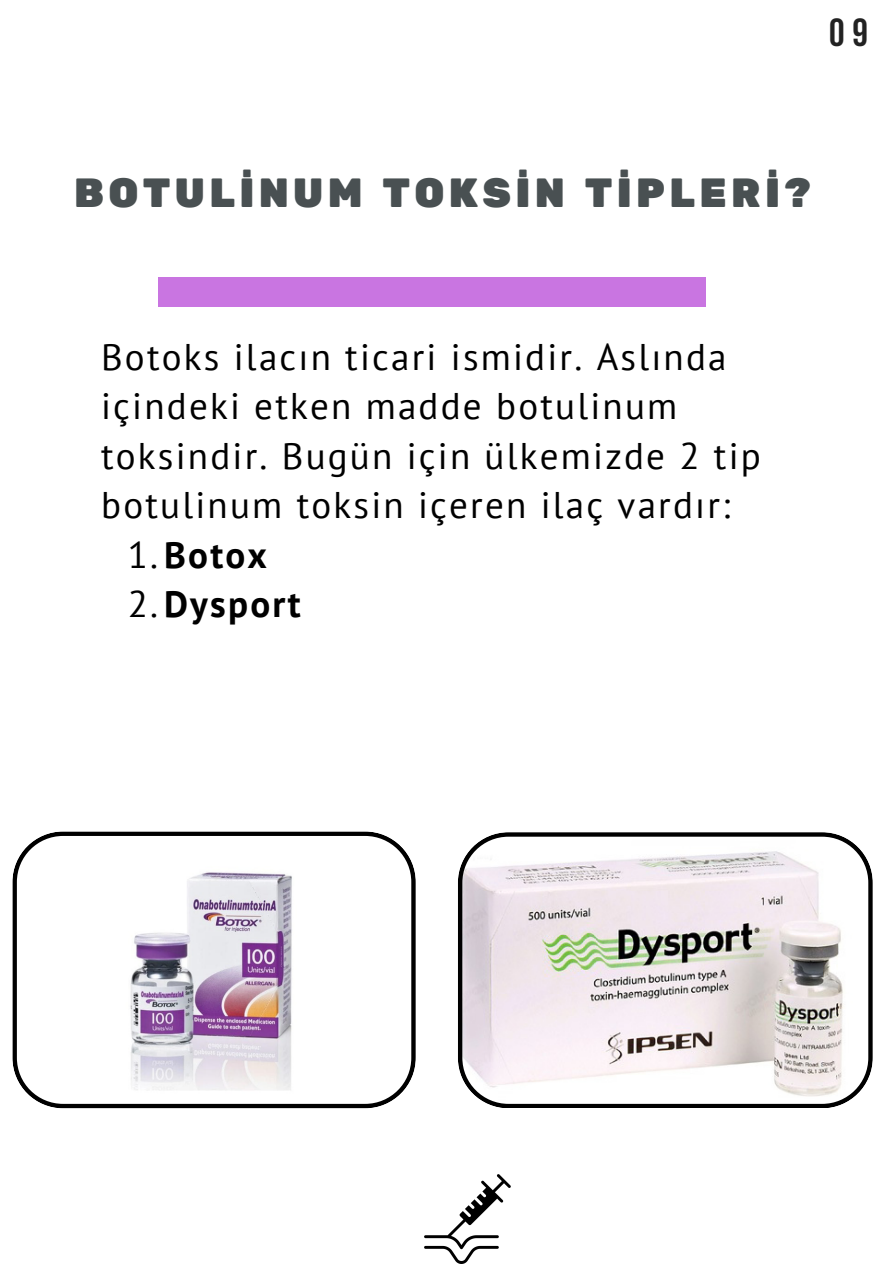
<style>
.page{position:relative;width:894px;height:1264px;background:#fff}
.page>*{position:absolute;margin:0;border:0;box-sizing:border-box;transform-origin:0 0}
.t1{font:40.65px "Rubik One";letter-spacing:.09em;color:#495052}
.t2{font:700 39.15px "Bebas Neue";color:#222}
.t3{font:37.05px/49.5px "PT Sans";letter-spacing:.06em;color:#000}
.t4{font:700 37.05px "PT Sans";letter-spacing:.06em;color:#000}
.s1{font-weight:400}
</style>
<div class="page">
<div style="left:158px;top:277px;width:547px;height:30px;background:#c975e1"></div>
<svg style="left:12px;top:831px;width:403px;height:277px"></svg>
<svg style="left:458px;top:832px;width:414px;height:275px"></svg>
<img style="left:424px;top:1174px;width:86px;height:89px">
<p class="t2" style="left:829px;top:16px;width:40px">09</p>
<p class="t1" style="left:74px;top:169px;width:738px">BOTULİNUM TOKSİN TİPLERİ?</p>
<p class="t3" style="left:101px;top:331px;width:661px">Botoks ilacın ticari ismidir. Aslında içindeki etken madde botulinum toksindir. Bugün için ülkemizde 2 tip botulinum toksin içeren ilaç vardır:</p>
<p class="t4" style="left:128px;top:530px;width:141px"><span class="s1">1.</span>Botox</p>
<p class="t4" style="left:128px;top:579px;width:174px"><span class="s1">2.</span>Dysport</p>
</div>
